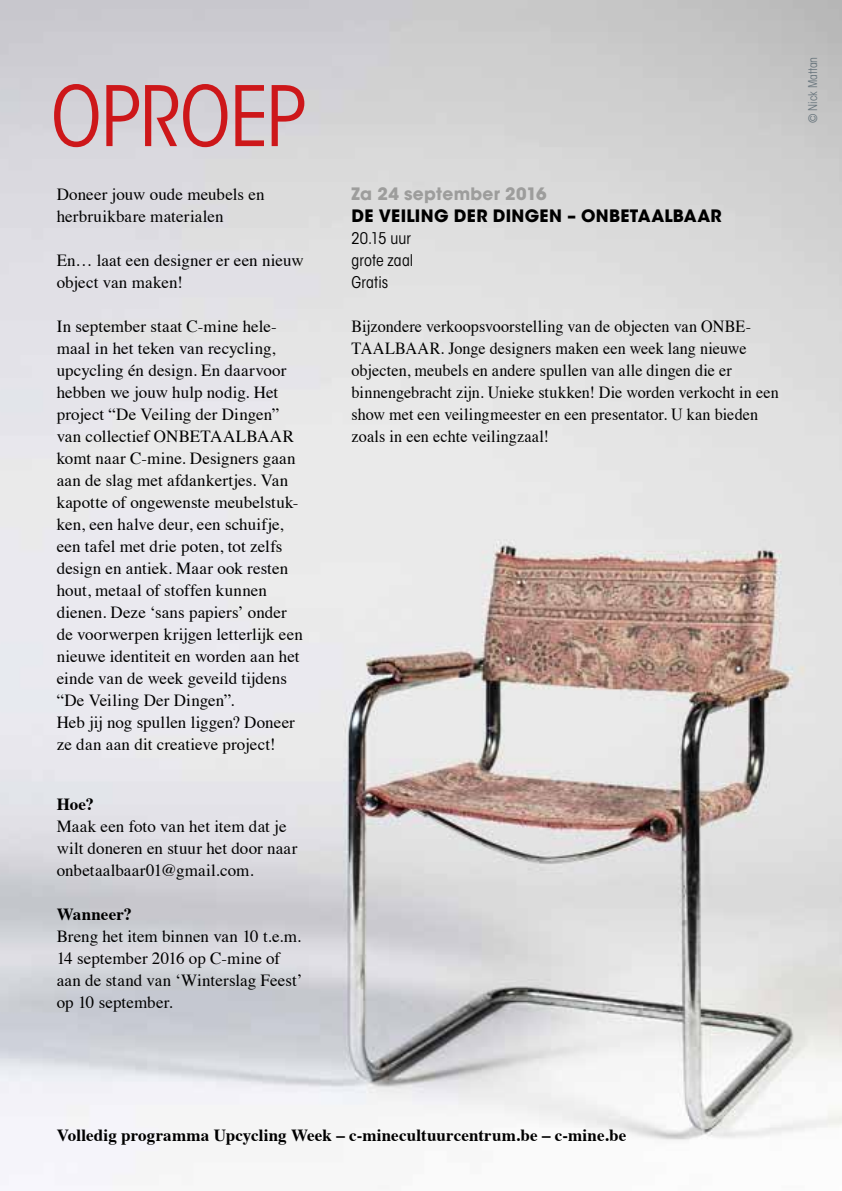
<style>
.page{position:relative;width:842px;height:1191px;background:#fff}
.page>*{position:absolute;margin:0;border:0;box-sizing:border-box;transform-origin:0 0}
.t1{font:condensed 82.4px "ITC Avant Garde Std";letter-spacing:-.01em;color:#cd171a}
.t2{font:17px/22px "Times";letter-spacing:.005em;color:#000}
.t3{font:17px/22px "Times";letter-spacing:.005em;color:#000;scale:.95 1}
.t4{font:700 17px "Times";letter-spacing:.01em;color:#000}
.t5{font:700 17px "ITC Avant Garde Std";letter-spacing:.02em;color:#000}
.t6{font:700 17px "ITC Avant Garde Std";letter-spacing:.015em;color:#9d9d9c}
.t7{font:condensed 16px/22px "ITC Avant Garde Std";letter-spacing:.01em;color:#000}
.t8{font:condensed 12px "ITC Avant Garde Std";color:#68757d}
.s1{font-family:"Helvetica Neue LT Std"}
</style>
<div class="page">
<img style="left:0;top:0;width:842px;height:1185px">
<h1 class="t1" style="left:51px;top:67px;width:257px">OPROEP</h1>
<p class="t2" style="left:57px;top:182px;width:209px">Doneer jouw oude meubels en herbruikbare materialen</p>
<p class="t2" style="left:57px;top:248px;width:249px">En… laat een designer er een nieuw object van maken!</p>
<p class="t2" style="left:57px;top:314px;width:248px">In september staat C-mine hele&shy;maal in het teken van recycling, upcycling én design. En daarvoor hebben we jouw hulp nodig. Het project “De Veiling der Dingen” van collectief ONBETAALBAAR komt naar C-mine. Designers gaan aan de slag met afdankertjes. Van kapotte of ongewenste meubelstuk&shy;ken, een halve deur, een schuifje, een tafel met drie poten, tot zelfs design en antiek. Maar ook resten hout, metaal of stoffen kunnen dienen. Deze ‘sans papiers’ onder de voorwerpen krijgen letterlijk een nieuwe identiteit en worden aan het einde van de week geveild tijdens “De Veiling Der Dingen”.<br>Heb jij nog spullen liggen? Doneer ze dan aan dit creatieve project!</p>
<p class="t4" style="left:57px;top:787px;width:39px">Hoe?</p>
<p class="t2" style="left:57px;top:813px;width:242px">Maak een foto van het item dat je wilt doneren en stuur het door naar onbetaalbaar01@gmail.com.</p>
<p class="t4" style="left:57px;top:897px;width:77px">Wanneer?</p>
<p class="t2" style="left:57px;top:923px;width:247px">Breng het item binnen van 10 t.e.m.<br>14 september 2016 op C-mine of aan de stand van ‘Winterslag Feest’ op 10 september.</p>
<p class="t6" style="left:351px;top:182px;width:197px">Za 24 september 2016</p>
<p class="t5" style="left:351px;top:204px;width:372px">DE VEILING DER DINGEN – ONBETAALBAAR</p>
<p class="t7" style="left:351px;top:227px;width:63px">20.15 uur grote zaal<br>Gratis</p>
<p class="t3" style="left:351px;top:314px;width:451px">Bijzondere verkoopsvoorstelling van de objecten van ONBE-TAALBAAR. Jonge designers maken een week lang nieuwe objecten, meubels en andere spullen van alle dingen die er binnengebracht zijn. Unieke stukken! Die worden verkocht in een show met een veilingmeester en een presentator. U kan bieden zoals in een echte veilingzaal!</p>
<p class="t8" style="left:806px;top:123px;width:67px;rotate:-90deg"><span class="s1">©</span> Nick Mattan</p>
<p class="t4" style="left:57px;top:1119px;width:571px">Volledig programma Upcycling Week – c-minecultuurcentrum.be – c-mine.be</p>
</div>
